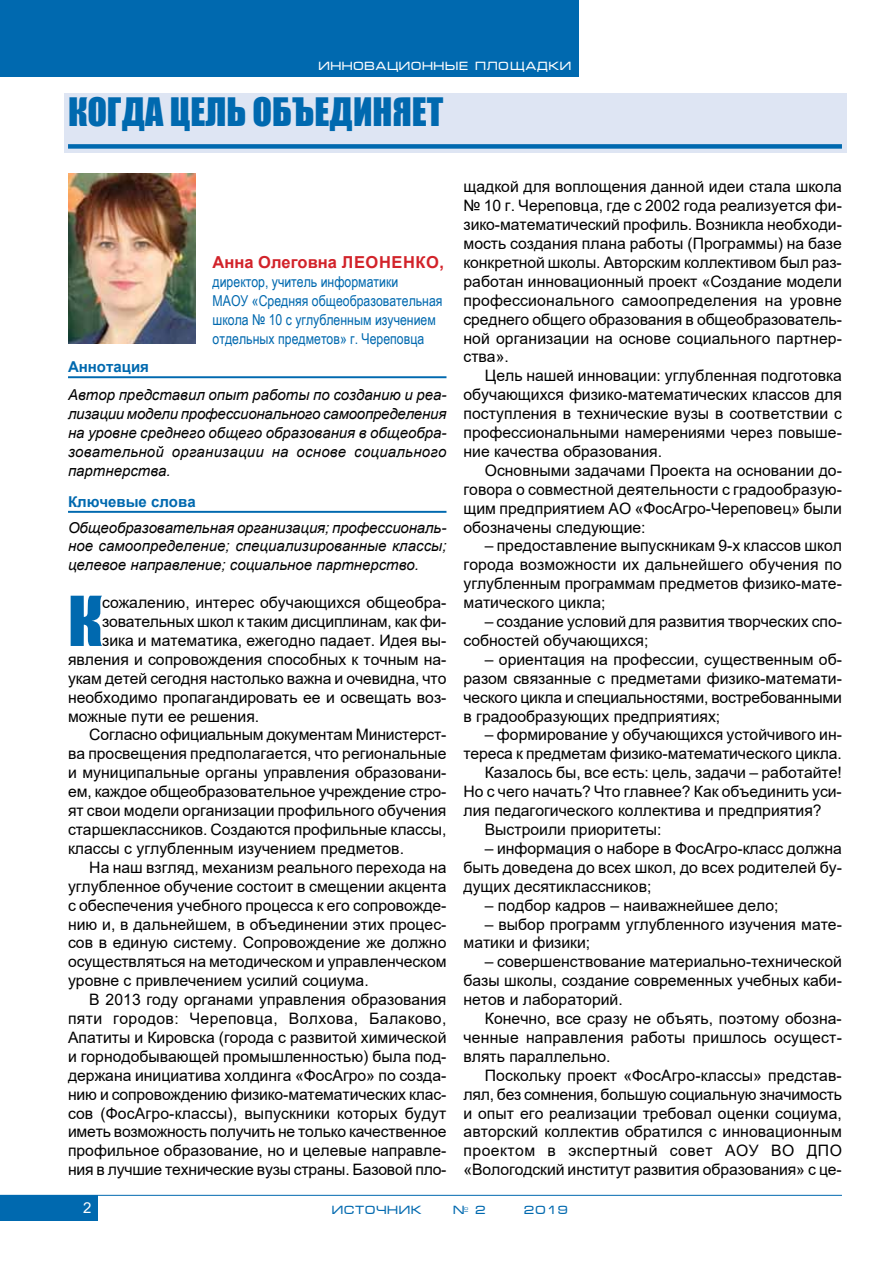
<style>
.page{position:relative;width:893px;height:1263px;background:#fff}
.page>*{position:absolute;margin:0;border:0;box-sizing:border-box;transform-origin:0 0}
.t1{font:63.6px "Impact";color:#0069af}
.t2{font:36px "Impact";color:#0069af}
.t3{font:700 16.5px "Arial";color:#d2232a}
.t4{font:15.75px/18.9px "Arial";color:#000;text-align:justify}
.t5{font:15.75px "Arial";letter-spacing:.025em;color:#000}
.t6{font:italic 15px/18.9px "Arial";color:#000;text-align:justify}
.t7{font:15px/18.9px "Arial Narrow";color:#0069af}
.t8{font:700 15px "Arial";color:#0069af}
.t9{font:15px "Arial";color:#fff}
.t10{font:12px "Micra";color:#fff}
.t11{font:12px "Micra";color:#0069af}
</style>
<div class="page">
<div style="left:0;top:1195px;width:98px;height:25px;background:#0069af"></div>
<hr style="left:0;top:1195px;width:842px;height:1px;background:#0069af">
<div style="left:0;top:0;width:578px;height:77px;background:#0069af"></div>
<div style="left:64px;top:93px;width:782px;height:60px;background:#dee5f3"></div>
<div style="left:68px;top:144px;width:774px;height:5px;background:#0069af"></div>
<hr style="left:68px;top:376px;width:378px;height:2px;background:#0069af">
<hr style="left:68px;top:511px;width:378px;height:2px;background:#0069af">
<img style="left:68px;top:173px;width:127px;height:170px">
<p class="t10" style="left:318px;top:60px;width:255px">инновационные площадки</p>
<h2 class="t2" style="left:68px;top:84px;width:377px">Когда цель объединяет</h2>
<p class="t3" style="left:213px;top:250px;width:203px">Анна Олеговна Леон енко</p>
<p class="t3" style="left:439px;top:250px;width:6px">,</p>
<p class="t7" style="left:213px;top:272px;width:231px">директор, учитель информатики<br>МАОУ «Средняя общеобразовательная школа № 10 с углубленным изучением отдельных предметов» г. Череповца</p>
<p class="t8" style="left:68px;top:356px;width:83px">Аннотация</p>
<p class="t6" style="left:68px;top:386px;width:380px">Автор представил опыт работы по созданию и реа&shy;лизации модели профессионального самоопределения на уровне среднего общего образования в общеобра&shy;зовательной организации на основе социального партнерства.</p>
<p class="t8" style="left:68px;top:491px;width:129px">Ключевые слова</p>
<p class="t6" style="left:68px;top:518px;width:380px">Общеобразовательная организация; профессиональ&shy;ное самоопределение; специализированные классы; целевое направление; социальное партнерство.</p>
<h1 class="t1" style="left:68px;top:572px;width:33px">К</h1>
<p class="t4" style="left:102px;top:593px;width:346px">сожалению, интерес обучающихся общеобра-</p>
<p class="t4" style="left:102px;top:612px;width:346px">зовательных школ к таким дисциплинам, как фи-</p>
<p class="t4" style="left:102px;top:631px;width:346px">зика и математика, ежегодно падает. Идея вы-</p>
<p class="t4" style="left:68px;top:650px;width:380px">явления и сопровождения способных к точным на-</p>
<p class="t4" style="left:68px;top:669px;width:380px">укам детей сегодня настолько важна и очевидна, что</p>
<p class="t4" style="left:68px;top:688px;width:380px">необходимо пропагандировать ее и освещать воз-</p>
<p class="t4" style="left:68px;top:706px;width:193px">можные пути ее решения.</p>
<p class="t4" style="left:89px;top:725px;width:358px">Согласно официальным документам Министерст-</p>
<p class="t4" style="left:68px;top:744px;width:380px">ва просвещения предполагается, что региональные</p>
<p class="t4" style="left:68px;top:763px;width:380px">и муниципальные органы управления образовани-</p>
<p class="t4" style="left:68px;top:782px;width:380px">ем, каждое общеобразовательное учреждение стро-</p>
<p class="t4" style="left:68px;top:801px;width:380px">ят свои модели организации профильного обучения</p>
<p class="t4" style="left:68px;top:820px;width:380px">старшеклассников. Создаются профильные классы,</p>
<p class="t4" style="left:68px;top:839px;width:337px">классы с углубленным изучением предметов.</p>
<p class="t4" style="left:89px;top:858px;width:359px">На наш взгляд, механизм реального перехода на</p>
<p class="t4" style="left:68px;top:877px;width:380px">углубленное обучение состоит в смещении акцента</p>
<p class="t4" style="left:68px;top:895px;width:380px">с обеспечения учебного процесса к его сопровожде-</p>
<p class="t4" style="left:68px;top:914px;width:380px">нию и, в дальнейшем, в объединении этих процес-</p>
<p class="t4" style="left:68px;top:933px;width:380px">сов в единую систему. Сопровождение же должно</p>
<p class="t4" style="left:68px;top:952px;width:380px">осуществляться на методическом и управленческом</p>
<p class="t4" style="left:68px;top:971px;width:302px">уровне с привлечением усилий социума.</p>
<p class="t4" style="left:89px;top:990px;width:359px">В 2013 году органами управления образования</p>
<p class="t5" style="left:68px;top:1008px;width:380px">пяти городов: Череповца, Волхова, Балаково,</p>
<p class="t4" style="left:68px;top:1028px;width:380px">Апатиты и Кировска (города с развитой химической</p>
<p class="t4" style="left:68px;top:1047px;width:380px">и горнодобывающей промышленностью) была под-</p>
<p class="t4" style="left:68px;top:1066px;width:380px">держана инициатива холдинга «ФосАгро» по созда-</p>
<p class="t4" style="left:68px;top:1084px;width:380px">нию и сопровождению физико-математических клас-</p>
<p class="t4" style="left:68px;top:1103px;width:380px">сов (ФосАгро-классы), выпускники которых будут</p>
<p class="t4" style="left:68px;top:1122px;width:380px">иметь возможность получить не только качественное</p>
<p class="t4" style="left:68px;top:1141px;width:380px">профильное образование, но и целевые направле-</p>
<p class="t4" style="left:68px;top:1160px;width:380px">ния в лучшие технические вузы страны. Базовой пло-</p>
<p class="t4" style="left:463px;top:177px;width:380px">щадкой для воплощения данной идеи стала школа № 10 г. Череповца, где с 2002 года реализуется фи&shy;зико-математический профиль. Возникла необходи&shy;мость создания плана работы (Программы) на базе конкретной школы. Авторским коллективом был раз&shy;работан инновационный проект «Создание модели профессионального самоопределения на уровне среднего общего образования в общеобразователь&shy;ной организации на основе социального партнер&shy;ства».</p>
<p class="t4" style="left:463px;top:366px;width:380px;text-indent:21px">Цель нашей инновации: углубленная подготовка обучающихся физико-математических классов для поступления в технические вузы в соответствии с профессиональными намерениями через повыше&shy;ние качества образования.</p>
<p class="t4" style="left:463px;top:461px;width:380px;text-indent:21px">Основными задачами Проекта на основании до&shy;говора о совместной деятельности с градообразую&shy;щим предприятием АО «ФосАгро-Череповец» были обозначены следующие:</p>
<p class="t4" style="left:463px;top:536px;width:380px;text-indent:21px">– предоставление выпускникам 9-х классов школ города возможности их дальнейшего обучения по углубленным программам предметов физико-мате&shy;матического цикла;</p>
<p class="t4" style="left:463px;top:612px;width:380px;text-indent:21px">– создание условий для развития творческих спо&shy;собностей обучающихся;</p>
<p class="t4" style="left:463px;top:650px;width:380px;text-indent:21px">– ориентация на профессии, существенным об&shy;разом связанные с предметами физико-математи&shy;ческого цикла и специальностями, востребованными в градообразующих предприятиях;</p>
<p class="t4" style="left:485px;top:725px;width:359px">– формирование у обучающихся устойчивого ин-</p>
<p class="t4" style="left:463px;top:744px;width:380px">тереса к предметам физико-математического цикла.</p>
<p class="t4" style="left:485px;top:763px;width:359px">Казалось бы, все есть: цель, задачи – работайте!</p>
<p class="t4" style="left:463px;top:782px;width:380px">Но с чего начать? Что главнее? Как объединить уси-</p>
<p class="t4" style="left:463px;top:801px;width:360px">лия педагогического коллектива и предприятия?</p>
<p class="t4" style="left:485px;top:820px;width:178px">Выстроили приоритеты:</p>
<p class="t4" style="left:463px;top:839px;width:380px;text-indent:21px">– информация о наборе в ФосАгро-класс должна быть доведена до всех школ, до всех родителей бу&shy;дущих десятиклассников;</p>
<p class="t4" style="left:485px;top:895px;width:295px">– подбор кадров – наиважнейшее дело;</p>
<p class="t4" style="left:463px;top:914px;width:380px;text-indent:21px">– выбор программ углубленного изучения мате&shy;матики и физики;</p>
<p class="t4" style="left:463px;top:952px;width:380px;text-indent:21px">– совершенствование материально-технической базы школы, создание современных учебных каби&shy;нетов и лабораторий.</p>
<p class="t4" style="left:463px;top:1009px;width:380px;text-indent:21px">Конечно, все сразу не объять, поэтому обозна&shy;ченные направления работы пришлось осущест&shy;влять параллельно.</p>
<p class="t4" style="left:463px;top:1066px;width:380px;text-indent:21px">Поскольку проект «ФосАгро-классы» представ&shy;лял, без сомнения, большую социальную значимость и опыт его реализации требовал оценки социума, авторский коллектив обратился с инновационным проектом в экспертный совет АОУ ВО ДПО «Вологодский институт развития образования» с це-</p>
<p class="t9" style="left:83px;top:1197px;width:10px">2</p>
<p class="t11" style="left:332px;top:1203px;width:92px">ИСТОЧНИК</p>
<p class="t11" style="left:453px;top:1203px;width:35px">№ 2</p>
<p class="t11" style="left:524px;top:1203px;width:46px">2019</p>
</div>
